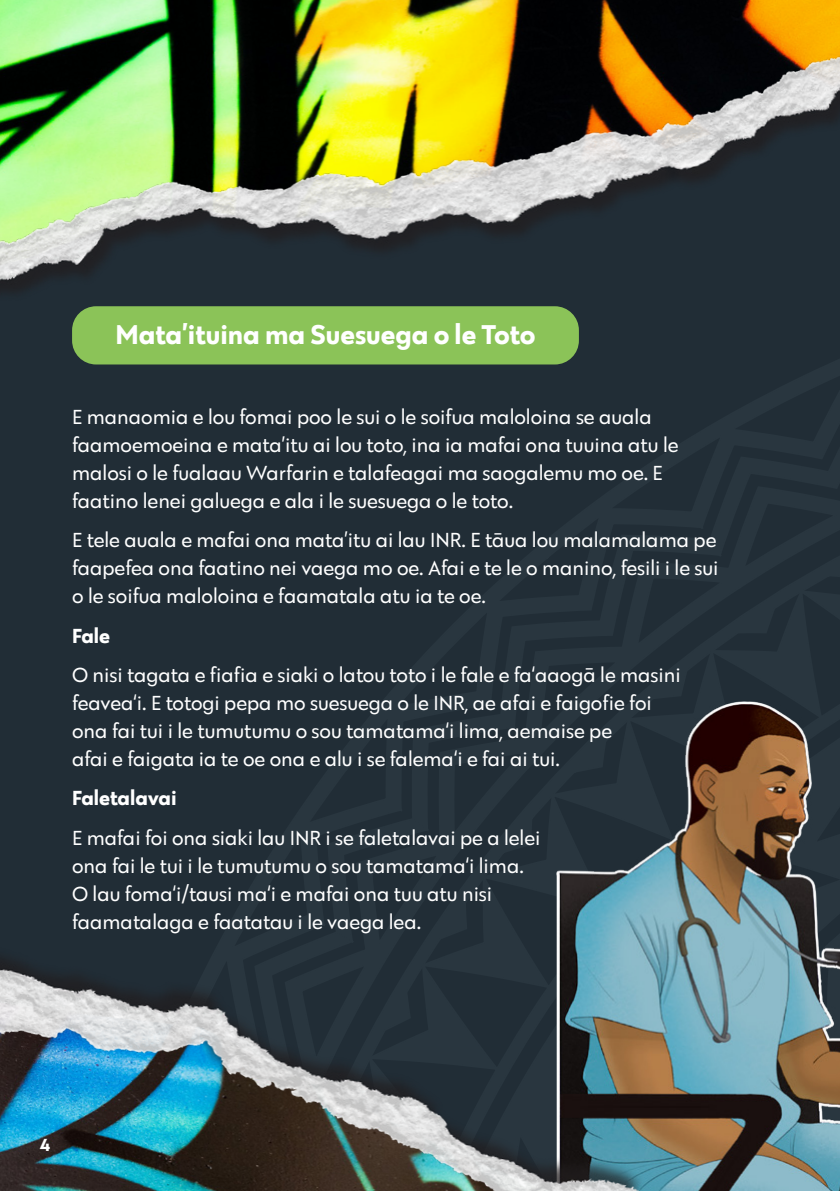
<style>
.page{position:relative;width:840px;height:1191px;background:#fff}
.page>*{position:absolute;margin:0;border:0;box-sizing:border-box;transform-origin:0 0}
.t1{font:700 28px "Galatea";color:#fff}
.t2{font:21px/28px "Galatea";color:#fff}
.t3{font:700 21px "Galatea";color:#fff}
.t4{font:700 18px "Galatea";color:#fff}
</style>
<div class="page">
<div style="left:0;top:0;width:839px;height:1191px;background:#212d36"></div>
<img style="left:685px;top:701px;width:154px;height:490px">
<img style="left:0;top:0;width:839px;height:365px">
<img style="left:0;top:809px;width:713px;height:382px">
<h1 class="t1" style="left:115px;top:316px;width:421px">Mata’ituina ma Suesuega o le Toto</h1>
<p class="t2" style="left:72px;top:402px;width:607px">E manaomia e lou fomai poo le sui o le soifua maloloina se auala faamoemoeina e mata’itu ai lou toto, ina ia mafai ona tuuina atu le malosi o le fualaau Warfarin e talafeagai ma saogalemu mo oe. E faatino lenei galuega e ala i le suesuega o le toto.</p>
<p class="t2" style="left:72px;top:525px;width:647px;text-align:justify">E tele auala e mafai ona mata’itu ai lau INR. E tāua lou malamalama pe faapefea ona faatino nei vaega mo oe. Afai e te le o manino, fesili i le sui o le soifua maloloina e faamatala atu ia te oe.</p>
<p class="t3" style="left:72px;top:621px;width:40px">Fale</p>
<p class="t2" style="left:72px;top:660px;width:610px">O nisi tagata e fiafia e siaki o latou toto i le fale e fa‘aaogā le masini feavea‘i. E totogi pepa mo suesuega o le INR, ae afai e faigofie foi ona fai tui i le tumutumu o sou tamatama‘i lima, aemaise pe<br>afai e faigata ia te oe ona e alu i se falema‘i e fai ai tui.</p>
<p class="t3" style="left:72px;top:784px;width:106px">Faletalavai</p>
<p class="t2" style="left:72px;top:823px;width:469px">E mafai foi ona siaki lau INR i se faletalavai pe a lelei ona fai le tui i le tumutumu o sou tamatama‘i lima.<br>O lau foma‘i/tausi ma‘i e mafai ona tuu atu nisi faamatalaga e faatatau i le vaega lea.</p>
<p class="t4" style="left:40px;top:1133px;width:12px">4</p>
</div>
